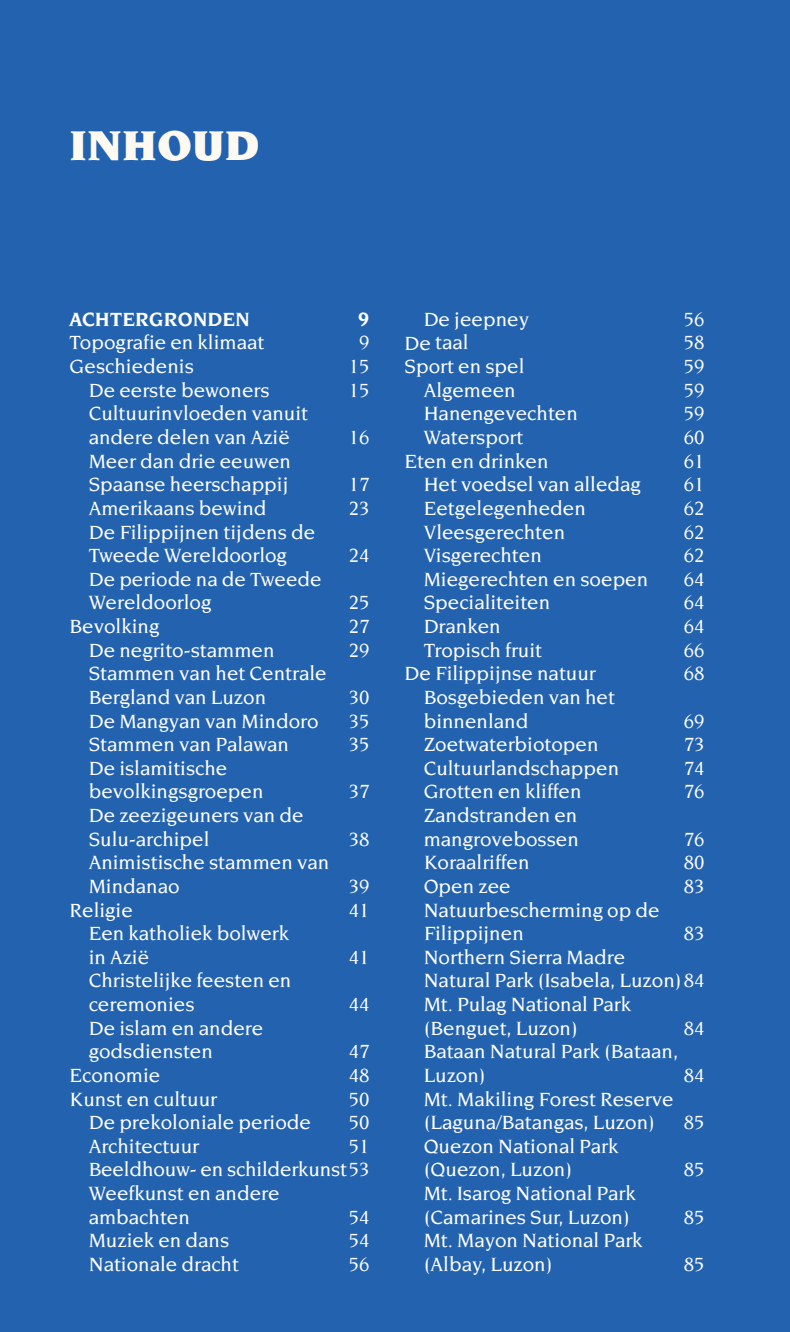
<style>
.page{position:relative;width:790px;height:1332px;background:#2262af}
.page>*{position:absolute;margin:0;border:0;box-sizing:border-box;transform-origin:0 0}
.t1{font:900 45px "Novarese";color:#fefaf2}
.t2{font:500 20.7px/23.6px "Novarese";color:#fff}
.t3{font:700 20.7px "Novarese";color:#fff}
</style>
<div class="page">
<h1 class="t1" style="left:70px;top:120px;width:192px">INHOUD</h1>
<p class="t3" style="left:70px;top:307px;width:182px">ACHTERGRONDEN</p>
<p class="t3" style="left:358px;top:307px;width:13px">9</p>
<p class="t2" style="left:70px;top:331px;width:196px">Topografie en klimaat</p>
<p class="t2" style="left:359px;top:331px;width:12px">9</p>
<p class="t2" style="left:70px;top:354px;width:126px">Geschiedenis</p>
<p class="t2" style="left:349px;top:354px;width:22px">15</p>
<p class="t2" style="left:89px;top:378px;width:182px">De eerste bewoners</p>
<p class="t2" style="left:349px;top:378px;width:22px">15</p>
<p class="t2" style="left:89px;top:402px;width:221px">Cultuurinvloeden vanuit andere delen van Azië</p>
<p class="t2" style="left:349px;top:425px;width:22px">16</p>
<p class="t2" style="left:89px;top:449px;width:204px">Meer dan drie eeuwen<br>Spaanse heerschappij</p>
<p class="t2" style="left:349px;top:473px;width:22px">17</p>
<p class="t2" style="left:89px;top:496px;width:179px">Amerikaans bewind</p>
<p class="t2" style="left:349px;top:496px;width:22px">23</p>
<p class="t2" style="left:89px;top:520px;width:228px">De Filippijnen tijdens de<br>Tweede Wereldoorlog</p>
<p class="t2" style="left:349px;top:543px;width:22px">24</p>
<p class="t2" style="left:89px;top:567px;width:234px">De periode na de Tweede<br>Wereldoorlog</p>
<p class="t2" style="left:349px;top:591px;width:22px">25</p>
<p class="t2" style="left:70px;top:614px;width:91px">Bevolking</p>
<p class="t2" style="left:349px;top:614px;width:22px">27</p>
<p class="t2" style="left:89px;top:638px;width:187px">De negrito-stammen</p>
<p class="t2" style="left:349px;top:638px;width:22px">29</p>
<p class="t2" style="left:89px;top:662px;width:239px">Stammen van het Centrale<br>Bergland van Luzon</p>
<p class="t2" style="left:349px;top:685px;width:22px">30</p>
<p class="t2" style="left:89px;top:709px;width:231px">De Mangyan van Mindoro</p>
<p class="t2" style="left:349px;top:709px;width:22px">35</p>
<p class="t2" style="left:89px;top:732px;width:202px">Stammen van Palawan</p>
<p class="t2" style="left:349px;top:732px;width:22px">35</p>
<p class="t2" style="left:89px;top:756px;width:176px">De islamitische bevolkingsgroepen</p>
<p class="t2" style="left:349px;top:780px;width:22px">37</p>
<p class="t2" style="left:89px;top:803px;width:216px">De zeezigeuners van de<br>Sulu-archipel</p>
<p class="t2" style="left:89px;top:850px;width:242px">Animistische stammen van<br>Mindanao</p>
<p class="t2" style="left:349px;top:827px;width:22px">38</p>
<p class="t2" style="left:349px;top:874px;width:22px">39</p>
<p class="t2" style="left:70px;top:898px;width:65px">Religie</p>
<p class="t2" style="left:349px;top:898px;width:22px">41</p>
<p class="t2" style="left:89px;top:921px;width:202px">Een katholiek bolwerk in Azië</p>
<p class="t2" style="left:349px;top:945px;width:22px">41</p>
<p class="t2" style="left:89px;top:969px;width:204px">Christelijke feesten en ceremonies</p>
<p class="t2" style="left:89px;top:1016px;width:176px">De islam en andere godsdiensten</p>
<p class="t2" style="left:349px;top:992px;width:22px">44</p>
<p class="t2" style="left:349px;top:1040px;width:22px">47</p>
<p class="t2" style="left:70px;top:1063px;width:92px">Economie</p>
<p class="t2" style="left:349px;top:1063px;width:22px">48</p>
<p class="t2" style="left:70px;top:1087px;width:149px">Kunst en cultuur</p>
<p class="t2" style="left:349px;top:1087px;width:22px">50</p>
<p class="t2" style="left:89px;top:1110px;width:224px">De prekoloniale periode</p>
<p class="t2" style="left:349px;top:1110px;width:22px">50</p>
<p class="t2" style="left:89px;top:1134px;width:112px">Architectuur</p>
<p class="t2" style="left:89px;top:1134px;width:282px;text-indent:260px">51<br>Beeldhouw- en schilderkunst 53<br>Weefkunst en andere ambachten</p>
<p class="t2" style="left:349px;top:1205px;width:22px">54</p>
<p class="t2" style="left:89px;top:1229px;width:142px">Muziek en dans</p>
<p class="t2" style="left:349px;top:1229px;width:22px">54</p>
<p class="t2" style="left:89px;top:1252px;width:152px">Nationale dracht</p>
<p class="t2" style="left:349px;top:1252px;width:22px">56</p>
<p class="t2" style="left:424px;top:307px;width:107px">De jeepney</p>
<p class="t2" style="left:683px;top:307px;width:22px">56</p>
<p class="t2" style="left:404px;top:331px;width:65px">De taal</p>
<p class="t2" style="left:683px;top:331px;width:22px">58</p>
<p class="t2" style="left:404px;top:354px;width:121px">Sport en spel</p>
<p class="t2" style="left:683px;top:354px;width:22px">59</p>
<p class="t2" style="left:424px;top:378px;width:94px">Algemeen</p>
<p class="t2" style="left:683px;top:378px;width:22px">59</p>
<p class="t2" style="left:424px;top:402px;width:156px">Hanengevechten</p>
<p class="t2" style="left:683px;top:402px;width:22px">59</p>
<p class="t2" style="left:424px;top:425px;width:101px">Watersport</p>
<p class="t2" style="left:683px;top:425px;width:22px">60</p>
<p class="t2" style="left:404px;top:449px;width:146px">Eten en drinken</p>
<p class="t2" style="left:683px;top:449px;width:22px">61</p>
<p class="t2" style="left:424px;top:473px;width:219px">Het voedsel van alledag</p>
<p class="t2" style="left:683px;top:473px;width:22px">61</p>
<p class="t2" style="left:424px;top:496px;width:164px">Eetgelegenheden</p>
<p class="t2" style="left:683px;top:496px;width:22px">62</p>
<p class="t2" style="left:424px;top:520px;width:143px">Vleesgerechten</p>
<p class="t2" style="left:683px;top:520px;width:22px">62</p>
<p class="t2" style="left:424px;top:543px;width:120px">Visgerechten</p>
<p class="t2" style="left:683px;top:543px;width:22px">62</p>
<p class="t2" style="left:424px;top:567px;width:226px">Miegerechten en soepen</p>
<p class="t2" style="left:683px;top:567px;width:22px">64</p>
<p class="t2" style="left:424px;top:591px;width:128px">Specialiteiten</p>
<p class="t2" style="left:683px;top:591px;width:22px">64</p>
<p class="t2" style="left:424px;top:614px;width:79px">Dranken</p>
<p class="t2" style="left:683px;top:614px;width:22px">64</p>
<p class="t2" style="left:424px;top:638px;width:120px">Tropisch fruit</p>
<p class="t2" style="left:683px;top:638px;width:22px">66</p>
<p class="t2" style="left:404px;top:662px;width:193px">De Filippijnse natuur</p>
<p class="t2" style="left:683px;top:662px;width:22px">68</p>
<p class="t2" style="left:424px;top:685px;width:193px">Bosgebieden van het binnenland</p>
<p class="t2" style="left:683px;top:709px;width:22px">69</p>
<p class="t2" style="left:424px;top:732px;width:176px">Zoetwaterbiotopen</p>
<p class="t2" style="left:683px;top:732px;width:22px">73</p>
<p class="t2" style="left:424px;top:756px;width:197px">Cultuurlandschappen</p>
<p class="t2" style="left:683px;top:756px;width:22px">74</p>
<p class="t2" style="left:424px;top:780px;width:159px">Grotten en kliffen</p>
<p class="t2" style="left:683px;top:780px;width:22px">76</p>
<p class="t2" style="left:424px;top:803px;width:157px">Zandstranden en mangrovebossen</p>
<p class="t2" style="left:683px;top:827px;width:22px">76</p>
<p class="t2" style="left:424px;top:851px;width:107px">Koraalriffen</p>
<p class="t2" style="left:683px;top:851px;width:22px">80</p>
<p class="t2" style="left:424px;top:874px;width:88px">Open zee</p>
<p class="t2" style="left:683px;top:874px;width:22px">83</p>
<p class="t2" style="left:424px;top:898px;width:237px">Natuurbescherming op de<br>Filippijnen</p>
<p class="t2" style="left:683px;top:921px;width:22px">83</p>
<p class="t2" style="left:424px;top:945px;width:282px">Northern Sierra Madre<br>Natural Park (Isabela, Luzon) 84<br>Mt. Pulag National Park (Benguet, Luzon)</p>
<p class="t2" style="left:683px;top:1016px;width:22px">84</p>
<p class="t2" style="left:424px;top:1040px;width:256px">Bataan Natural Park (Bataan,<br>Luzon)</p>
<p class="t2" style="left:683px;top:1063px;width:22px">84</p>
<p class="t2" style="left:424px;top:1087px;width:251px">Mt. Makiling Forest Reserve (Laguna/Batangas, Luzon)</p>
<p class="t2" style="left:424px;top:1134px;width:196px">Quezon National Park (Quezon, Luzon)</p>
<p class="t2" style="left:424px;top:1181px;width:213px">Mt. Isarog National Park (Camarines Sur, Luzon)</p>
<p class="t2" style="left:424px;top:1229px;width:220px">Mt. Mayon National Park (Albay, Luzon)</p>
<p class="t2" style="left:683px;top:1110px;width:22px">85</p>
<p class="t2" style="left:683px;top:1158px;width:22px">85</p>
<p class="t2" style="left:683px;top:1205px;width:22px">85</p>
<p class="t2" style="left:683px;top:1252px;width:22px">85</p>
</div>
